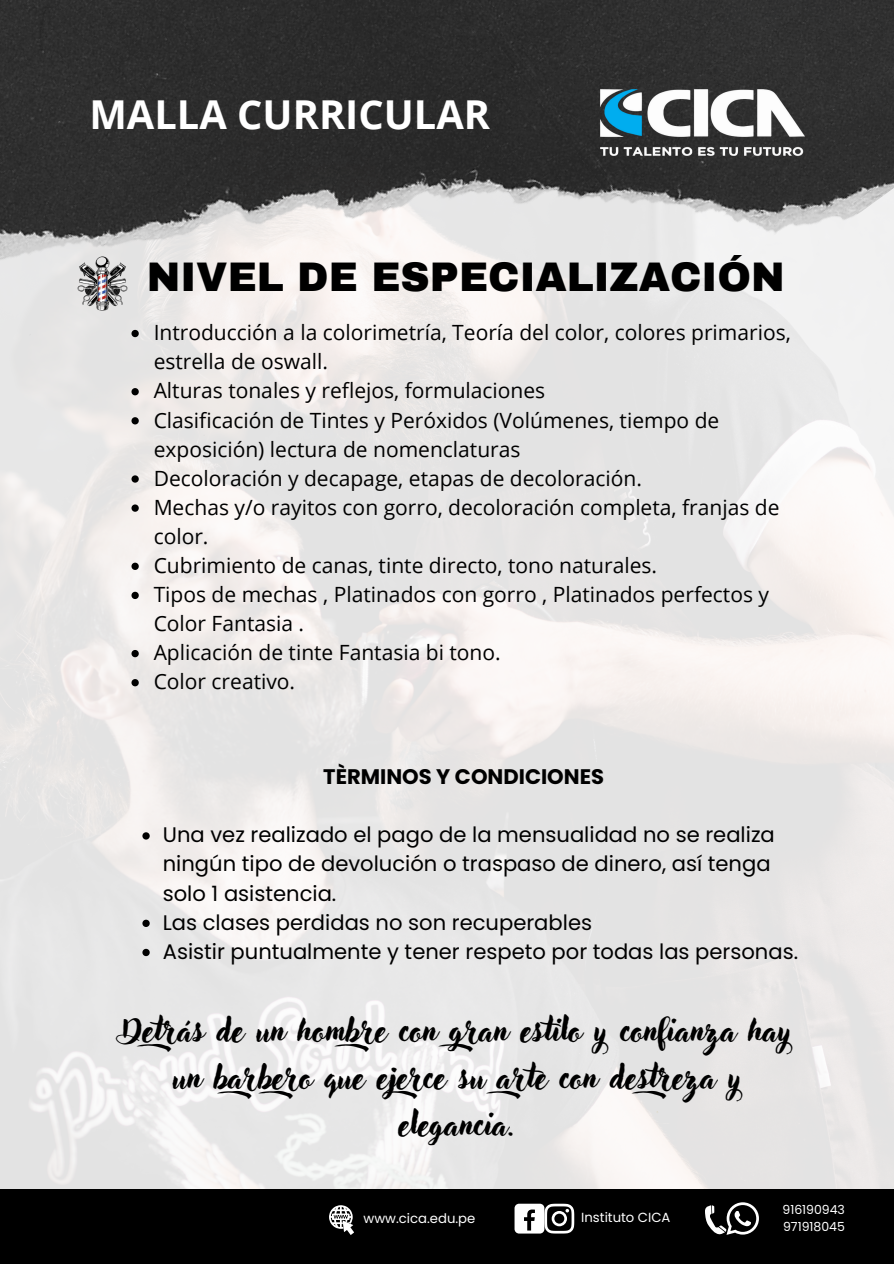
<style>
.page{position:relative;width:894px;height:1264px;background:#fff}
.page>*{position:absolute;margin:0;border:0;box-sizing:border-box;transform-origin:0 0}
.t1{font:900 40.35px "Archivo";color:#000}
.t2{font:700 39.75px "Open Sans";color:#fff}
.t3{font:33.75px/46.7px "Adlery Pro Swash";color:#000;text-align:center}
.t4{font:21.15px/29.1px "Poppins";color:#000}
.t5{font:700 21.15px "Poppins";color:#000}
.t6{font:21px/29.1px "Open Sans";color:#000}
.t7{font:13.2px "Poppins";color:#fff}
.t8{font:12.45px "Poppins";color:#fff}
</style>
<div class="page">
<img style="left:0;top:0;width:893px;height:659px">
<img style="left:600px;top:89px;width:204px;height:67px">
<img style="left:0;top:1074px;width:893px;height:189px">
<img style="left:78px;top:254px;width:49px;height:58px">
<svg style="left:142px;top:832px;width:8px;height:7px"></svg>
<svg style="left:142px;top:919px;width:8px;height:8px"></svg>
<svg style="left:142px;top:948px;width:8px;height:8px"></svg>
<svg style="left:131px;top:330px;width:8px;height:7px"></svg>
<svg style="left:131px;top:388px;width:8px;height:7px"></svg>
<svg style="left:131px;top:417px;width:8px;height:7px"></svg>
<svg style="left:131px;top:475px;width:8px;height:7px"></svg>
<svg style="left:131px;top:504px;width:8px;height:8px"></svg>
<svg style="left:131px;top:562px;width:8px;height:8px"></svg>
<svg style="left:131px;top:591px;width:8px;height:8px"></svg>
<svg style="left:131px;top:650px;width:8px;height:7px"></svg>
<svg style="left:131px;top:679px;width:8px;height:7px"></svg>
<p class="t2" style="left:89px;top:86px;width:402px">MALLA CURRICULAR</p>
<p class="t1" style="left:147px;top:256px;width:639px">NIVEL DE ESPECIALIZACIÓN</p>
<p class="t6" style="left:154px;top:317px;width:638px">Introducción a la colorimetría, Teoría del color, colores primarios, estrella de oswall.</p>
<h4 class="t6" style="left:154px;top:376px;width:393px">Alturas tonales y reflejos, formulaciones</h4>
<p class="t6" style="left:154px;top:405px;width:567px">Clasificación de Tintes y Peróxidos (Volúmenes, tiempo de exposición) lectura de nomenclaturas</p>
<p class="t6" style="left:154px;top:463px;width:489px">Decoloración y decapage, etapas de decoloración.</p>
<p class="t6" style="left:154px;top:492px;width:627px">Mechas y/o rayitos con gorro, decoloración completa, franjas de color.</p>
<h3 class="t6" style="left:154px;top:550px;width:505px">Cubrimiento de canas, tinte directo, tono naturales.</h3>
<p class="t6" style="left:154px;top:579px;width:616px">Tipos de mechas , Platinados con gorro , Platinados perfectos y<br>Color Fantasia .</p>
<p class="t6" style="left:154px;top:637px;width:348px">Aplicación de tinte Fantasia bi tono.</p>
<p class="t6" style="left:154px;top:666px;width:143px">Color creativo.</p>
<p class="t5" style="left:323px;top:761px;width:282px">TÈRMINOS Y CONDICIONES</p>
<p class="t4" style="left:163px;top:820px;width:613px">Una vez realizado el pago de la mensualidad no se realiza ningún tipo de devolución o traspaso de dinero, así tenga solo 1 asistencia.</p>
<p class="t4" style="left:163px;top:907px;width:430px">Las clases perdidas no son recuperables</p>
<p class="t4" style="left:163px;top:936px;width:636px">Asistir puntualmente y tener respeto por todas las personas.</p>
<p class="t3" style="left:122px;top:1012px;width:671px">Detrás de un hombre con gran estilo y confianza hay un barbero que ejerce su arte con destreza y elegancia.</p>
<p class="t7" style="left:363px;top:1208px;width:113px">www.cica.edu.pe</p>
<p class="t7" style="left:581px;top:1207px;width:91px">Instituto CICA</p>
<h1 class="t8" style="left:782px;top:1201px;width:64px">916190943</h1>
<p class="t8" style="left:782px;top:1217px;width:63px">971918045</p>
</div>
